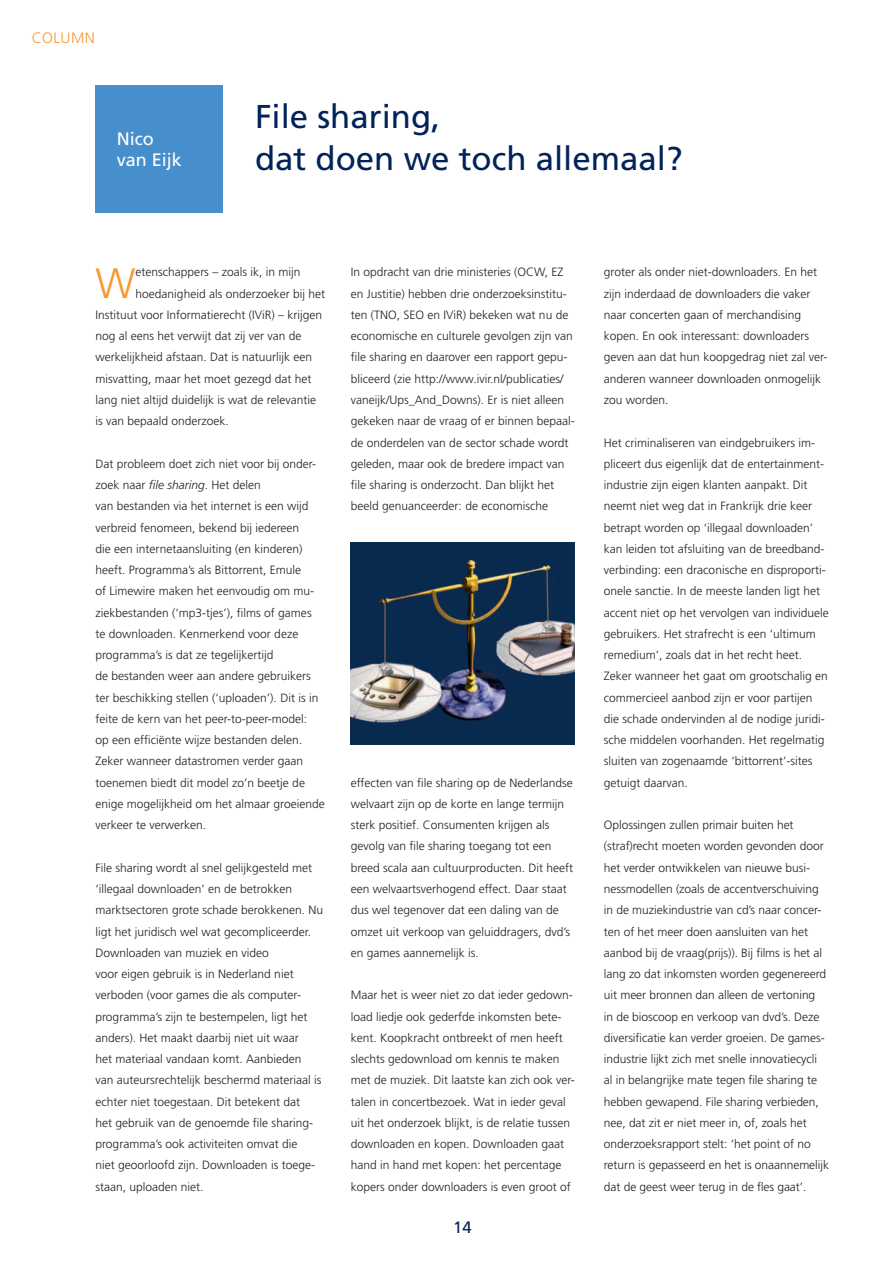
<style>
.page{position:relative;width:893px;height:1263px;background:#fff}
.page>*{position:absolute;margin:0;border:0;box-sizing:border-box;transform-origin:0 0}
.t1{font:300 42.45px "Frutiger";color:#f79832}
.t2{font:33px/42.5px "Frutiger";color:#002359}
.t3{font:18px/21.6px "Frutiger";color:#fff}
.t4{font:16.5px "Frutiger";color:#002359}
.t5{font:300 15px "Frutiger";letter-spacing:.03em;color:#f79832}
.t6{font:300 12px/21.3px "Frutiger";color:#231f20}
.s1{font-style:italic}
</style>
<div class="page">
<div style="left:95px;top:85px;width:128px;height:128px;background:#468fcc"></div>
<img style="left:351px;top:542px;width:223px;height:202px">
<p class="t5" style="left:32px;top:30px;width:65px">COLUMN</p>
<h3 class="t3" style="left:117px;top:128px;width:67px">Nico van Eijk</h3>
<h2 class="t2" style="left:255px;top:95px;width:429px">File sharing,<br>dat doen we toch allemaal?</h2>
<h1 class="t1" style="left:95px;top:259px;width:42px">W</h1>
<p class="t6" style="left:136px;top:262px;width:166px">etenschappers – zoals ik, in mijn</p>
<p class="t6" style="left:136px;top:283px;width:191px">hoedanigheid als onderzoeker bij het</p>
<p class="t6" style="left:95px;top:304px;width:228px">Instituut voor Informatierecht (IViR) – krijgen</p>
<p class="t6" style="left:95px;top:326px;width:208px">nog al eens het verwijt dat zij ver van de</p>
<p class="t6" style="left:95px;top:347px;width:218px">werkelijkheid afstaan. Dat is natuurlijk een</p>
<p class="t6" style="left:95px;top:368px;width:218px">misvatting, maar het moet gezegd dat het</p>
<p class="t6" style="left:95px;top:389px;width:222px">lang niet altijd duidelijk is wat de relevantie</p>
<p class="t6" style="left:95px;top:411px;width:135px">is van bepaald onderzoek.</p>
<p class="t6" style="left:95px;top:453px;width:231px">Dat probleem doet zich niet voor bij onder&shy;zoek naar <span class="s1">file sharing</span>. Het delen<br>van bestanden via het internet is een wijd verbreid fenomeen, bekend bij iedereen<br>die een internetaansluiting (en kinderen) heeft. Programma’s als Bittorrent, Emule<br>of Limewire maken het eenvoudig om mu&shy;ziekbestanden (‘mp3-tjes’), films of games<br>te downloaden. Kenmerkend voor deze programma’s is dat ze tegelijkertijd<br>de bestanden weer aan andere gebruikers ter beschikking stellen (‘uploaden’). Dit is in feite de kern van het peer-to-peer-model:<br>op een efficiënte wijze bestanden delen.<br>Zeker wanneer datastromen verder gaan toenemen biedt dit model zo’n beetje de enige mogelijkheid om het almaar groeiende verkeer te verwerken.</p>
<p class="t6" style="left:95px;top:857px;width:229px">File sharing wordt al snel gelijkgesteld met ‘illegaal downloaden’ en de betrokken marktsectoren grote schade berokkenen. Nu ligt het juridisch wel wat gecompliceerder.<br>Downloaden van muziek en video<br>voor eigen gebruik is in Nederland niet verboden (voor games die als computer&shy;programma’s zijn te bestempelen, ligt het anders). Het maakt daarbij niet uit waar<br>het materiaal vandaan komt. Aanbieden<br>van auteursrechtelijk beschermd materiaal is echter niet toegestaan. Dit betekent dat<br>het gebruik van de genoemde file sharing&shy;programma’s ook activiteiten omvat die<br>niet geoorloofd zijn. Downloaden is toege&shy;staan, uploaden niet.</p>
<p class="t6" style="left:351px;top:262px;width:226px">In opdracht van drie ministeries (OCW, EZ en Justitie) hebben drie onderzoeksinstitu&shy;ten (TNO, SEO en IViR) bekeken wat nu de economische en culturele gevolgen zijn van file sharing en daarover een rapport gepu&shy;bliceerd (zie http://www.ivir.nl/publicaties/ vaneijk/Ups_And_Downs). Er is niet alleen gekeken naar de vraag of er binnen bepaal&shy;de onderdelen van de sector schade wordt geleden, maar ook de bredere impact van file sharing is onderzocht. Dan blijkt het beeld genuanceerder: de economische</p>
<p class="t6" style="left:604px;top:262px;width:225px">groter als onder niet-downloaders. En het zijn inderdaad de downloaders die vaker naar concerten gaan of merchandising kopen. En ook interessant: downloaders geven aan dat hun koopgedrag niet zal ver&shy;anderen wanneer downloaden onmogelijk zou worden.</p>
<p class="t6" style="left:604px;top:432px;width:226px">Het criminaliseren van eindgebruikers im&shy;pliceert dus eigenlijk dat de entertainment&shy;industrie zijn eigen klanten aanpakt. Dit neemt niet weg dat in Frankrijk drie keer betrapt worden op ‘illegaal downloaden’ kan leiden tot afsluiting van de breedband&shy;verbinding: een draconische en disproporti&shy;onele sanctie. In de meeste landen ligt het accent niet op het vervolgen van individuele gebruikers. Het strafrecht is een ‘ultimum remedium’, zoals dat in het recht heet.<br>Zeker wanneer het gaat om grootschalig en commercieel aanbod zijn er voor partijen die schade ondervinden al de nodige juridi&shy;sche middelen voorhanden. Het regelmatig sluiten van zogenaamde ‘bittorrent’-sites getuigt daarvan.</p>
<p class="t6" style="left:604px;top:815px;width:227px">Oplossingen zullen primair buiten het (straf)recht moeten worden gevonden door het verder ontwikkelen van nieuwe busi&shy;nessmodellen (zoals de accentverschuiving in de muziekindustrie van cd’s naar concer&shy;ten of het meer doen aansluiten van het aanbod bij de vraag(prijs)). Bij films is het al lang zo dat inkomsten worden gegenereerd uit meer bronnen dan alleen de vertoning<br>in de bioscoop en verkoop van dvd’s. Deze diversificatie kan verder groeien. De games&shy;industrie lijkt zich met snelle innovatiecycli<br>al in belangrijke mate tegen file sharing te hebben gewapend. File sharing verbieden, nee, dat zit er niet meer in, of, zoals het onderzoeksrapport stelt: ‘het point of no return is gepasseerd en het is onaannemelijk dat de geest weer terug in de fles gaat’.</p>
<p class="t6" style="left:351px;top:772px;width:224px">effecten van file sharing op de Nederlandse welvaart zijn op de korte en lange termijn sterk positief. Consumenten krijgen als gevolg van file sharing toegang tot een breed scala aan cultuurproducten. Dit heeft een welvaartsverhogend effect. Daar staat dus wel tegenover dat een daling van de omzet uit verkoop van geluiddragers, dvd’s en games aannemelijk is.</p>
<p class="t6" style="left:351px;top:985px;width:226px">Maar het is weer niet zo dat ieder gedown&shy;load liedje ook gederfde inkomsten bete&shy;kent. Koopkracht ontbreekt of men heeft slechts gedownload om kennis te maken met de muziek. Dit laatste kan zich ook ver&shy;talen in concertbezoek. Wat in ieder geval uit het onderzoek blijkt, is de relatie tussen downloaden en kopen. Downloaden gaat hand in hand met kopen: het percentage kopers onder downloaders is even groot of</p>
<h3 class="t4" style="left:453px;top:1218px;width:20px">14</h3>
</div>
